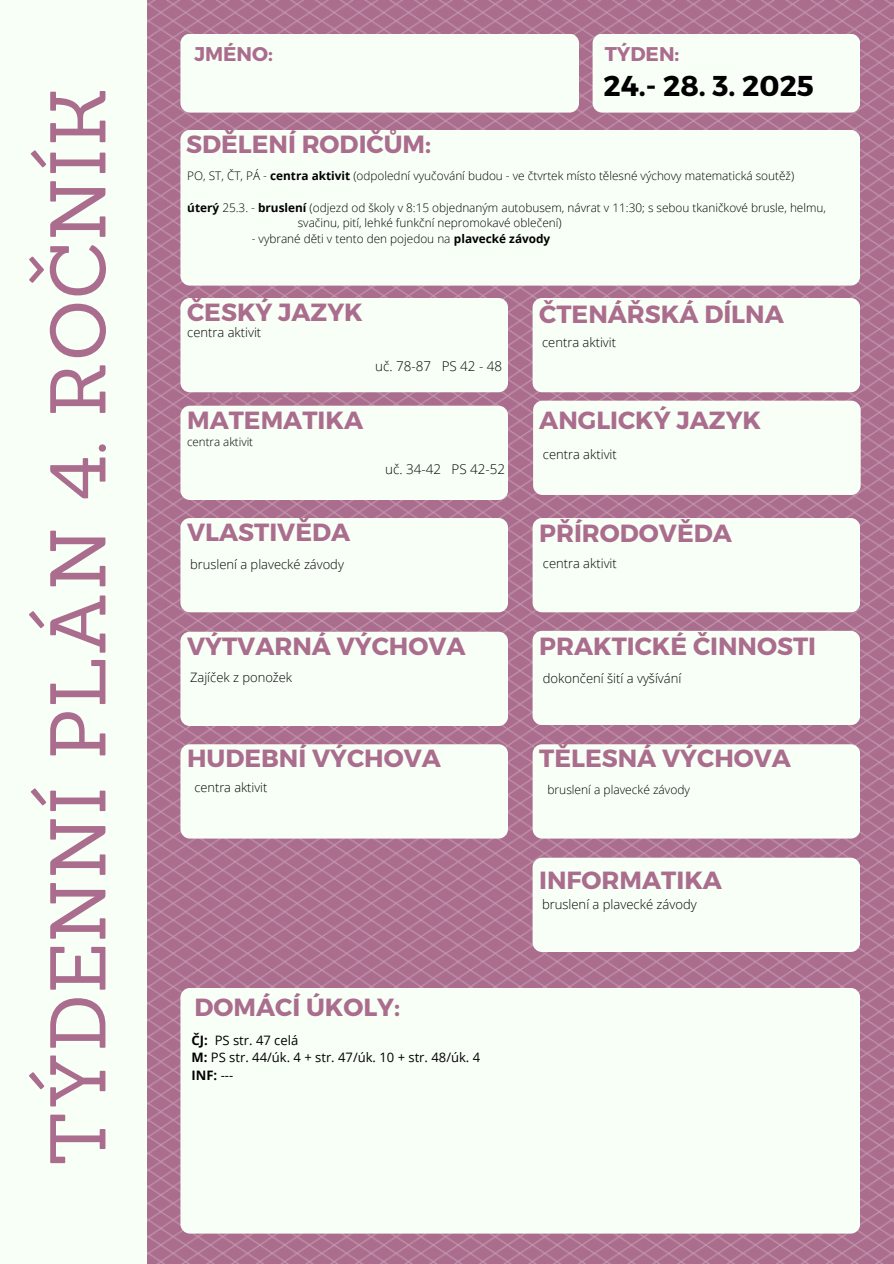
<style>
.page{position:relative;width:894px;height:1264px;background:#fff}
.page>*{position:absolute;margin:0;border:0;box-sizing:border-box;transform-origin:0 0}
.t1{font:76.8px "Sanchez";letter-spacing:.01em;color:#ab6d8d}
.t2{font:700 28.65px "Montserrat";color:#010101}
.t3{font:700 24.75px "Montserrat";color:#ab6d8d}
.t4{font:700 19.8px "Montserrat";color:#ab6d8d}
.t5{font:300 13.35px "Open Sans";color:#010101}
.t6{font:13.05px/17.4px "Open Sans";color:#010101}
.t7{font:300 13.05px "Open Sans";color:#010101}
.t8{font:300 12.9px "Open Sans";color:#010101}
.t9{font:300 12.75px "Open Sans";color:#010101}
.t10{font:300 12px "Open Sans";color:#010101}
.t11{font:300 11.85px "Open Sans";color:#010101}
.t12{font:300 11.55px "Open Sans";color:#010101}
.s1{font-weight:700}
</style>
<div class="page">
<img style="left:147px;top:0;width:746px;height:1263px">
<div style="left:0;top:0;width:147px;height:1263px;background:#f8fff7"></div>
<div style="left:180px;top:130px;width:679px;height:155px;background:#f8fff7;border-radius:9px"></div>
<div style="left:180px;top:34px;width:399px;height:79px;background:#f8fff7;border-radius:9px"></div>
<div style="left:592px;top:34px;width:267px;height:79px;background:#f8fff7;border-radius:9px"></div>
<div style="left:180px;top:987px;width:679px;height:246px;background:#f8fff7;border-radius:9px"></div>
<div style="left:180px;top:298px;width:328px;height:94px;background:#f8fff7;border-radius:9px"></div>
<div style="left:180px;top:405px;width:328px;height:95px;background:#f8fff7;border-radius:9px"></div>
<div style="left:532px;top:298px;width:327px;height:94px;background:#f8fff7;border-radius:9px"></div>
<div style="left:533px;top:400px;width:327px;height:95px;background:#f8fff7;border-radius:9px"></div>
<div style="left:180px;top:518px;width:328px;height:94px;background:#f8fff7;border-radius:9px"></div>
<div style="left:532px;top:518px;width:327px;height:94px;background:#f8fff7;border-radius:9px"></div>
<div style="left:180px;top:631px;width:328px;height:95px;background:#f8fff7;border-radius:9px"></div>
<div style="left:532px;top:631px;width:327px;height:94px;background:#f8fff7;border-radius:9px"></div>
<div style="left:180px;top:744px;width:328px;height:94px;background:#f8fff7;border-radius:9px"></div>
<div style="left:532px;top:744px;width:327px;height:94px;background:#f8fff7;border-radius:9px"></div>
<div style="left:532px;top:857px;width:327px;height:95px;background:#f8fff7;border-radius:9px"></div>
<h4 class="t1" style="left:28px;top:1166px;width:1081px;rotate:-90deg">TÝDENNÍ PLÁN 4. ROČNÍK</h4>
<h4 class="t4" style="left:194px;top:42px;width:80px">JMÉNO:</h4>
<h2 class="t4" style="left:604px;top:42px;width:76px">TÝDEN:</h2>
<h3 class="t3" style="left:186px;top:128px;width:246px">SDĚLENÍ RODIČŮM:</h3>
<h3 class="t2" style="left:603px;top:67px;width:212px">24.- 28. 3. 2025</h3>
<p class="t11" style="left:187px;top:167px;width:608px">PO, ST, ČT, PÁ - <span class="s1">centra aktivit</span> (odpolední vyučování budou - ve čtvrtek místo tělesné výchovy matematická soutěž)</p>
<h3 class="t11" style="left:187px;top:199px;width:640px"><span class="s1">úterý</span> 25.3. - <span class="s1">bruslení</span> (odjezd od školy v 8:15 objednaným autobusem, návrat v 11:30; s sebou tkaničkové brusle, helmu,</h3>
<h5 class="t11" style="left:298px;top:215px;width:265px">svačinu, pití, lehké funkční nepromokavé oblečení)</h5>
<h3 class="t11" style="left:252px;top:230px;width:300px">- vybrané děti v tento den pojedou na <span class="s1">plavecké závody</span></h3>
<p class="t3" style="left:187px;top:296px;width:177px">ČESKÝ JAZYK</p>
<h5 class="t8" style="left:187px;top:323px;width:75px">centra aktivit</h5>
<h5 class="t5" style="left:375px;top:357px;width:128px">uč. 78-87 PS 42 - 48</h5>
<p class="t3" style="left:187px;top:403px;width:177px">MATEMATIKA</p>
<h3 class="t12" style="left:187px;top:433px;width:68px">centra aktivit</h3>
<h3 class="t5" style="left:385px;top:460px;width:121px">uč. 34-42 PS 42-52</h3>
<p class="t3" style="left:539px;top:298px;width:246px">ČTENÁŘSKÁ DÍLNA</p>
<h5 class="t8" style="left:542px;top:333px;width:75px">centra aktivit</h5>
<p class="t3" style="left:539px;top:403px;width:223px">ANGLICKÝ JAZYK</p>
<h5 class="t8" style="left:542px;top:445px;width:75px">centra aktivit</h5>
<h3 class="t3" style="left:187px;top:516px;width:165px">VLASTIVĚDA</h3>
<h5 class="t3" style="left:539px;top:517px;width:194px">PŘÍRODOVĚDA</h5>
<h3 class="t8" style="left:190px;top:555px;width:155px">bruslení a plavecké závody</h3>
<h5 class="t8" style="left:542px;top:554px;width:75px">centra aktivit</h5>
<h5 class="t3" style="left:187px;top:629px;width:280px">VÝTVARNÁ VÝCHOVA</h5>
<h4 class="t3" style="left:539px;top:629px;width:278px">PRAKTICKÉ ČINNOSTI</h4>
<h3 class="t8" style="left:190px;top:668px;width:104px">Zajíček z ponožek</h3>
<p class="t7" style="left:542px;top:669px;width:140px">dokončení šití a vyšívání</p>
<h3 class="t3" style="left:187px;top:742px;width:255px">HUDEBNÍ VÝCHOVA</h3>
<p class="t3" style="left:539px;top:742px;width:253px">TĚLESNÁ VÝCHOVA</p>
<h3 class="t9" style="left:194px;top:778px;width:74px">centra aktivit</h3>
<p class="t3" style="left:194px;top:991px;width:207px">DOMÁCÍ ÚKOLY:</p>
<h5 class="t6" style="left:191px;top:1031px;width:290px"><span class="s1">ČJ:</span> PS str. 47 celá<br><span class="s1">M:</span> PS str. 44/úk. 4 + str. 47/úk. 10 + str. 48/úk. 4<br><span class="s1">INF:</span> ---</h5>
<h3 class="t10" style="left:547px;top:781px;width:144px">bruslení a plavecké závody</h3>
<h5 class="t3" style="left:539px;top:864px;width:184px">INFORMATIKA</h5>
<h5 class="t7" style="left:542px;top:895px;width:156px">bruslení a plavecké závody</h5>
</div>
